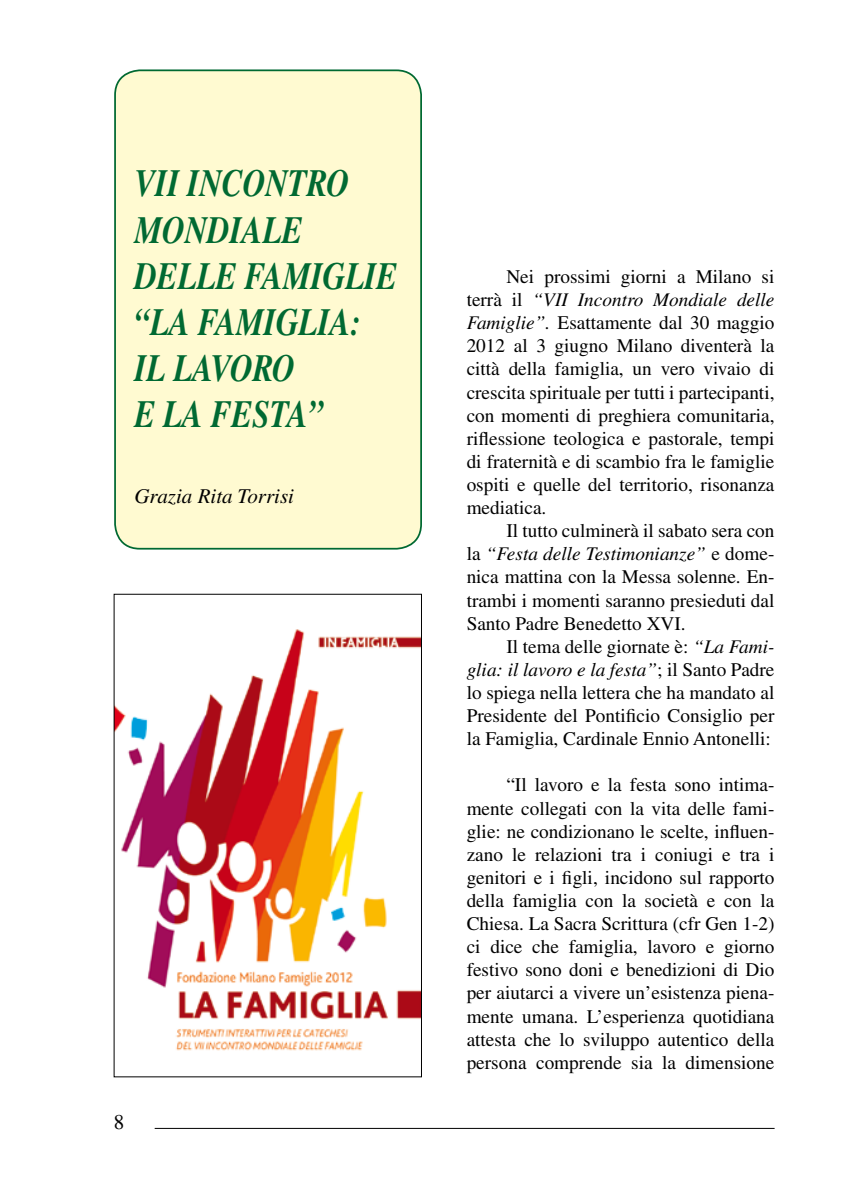
<style>
.page{position:relative;width:844px;height:1191px;background:#fff}
.page>*{position:absolute;margin:0;border:0;box-sizing:border-box;transform-origin:0 0}
.t1{font:italic 700 38.5px/46.2px "Times";color:#006932;scale:.81 1}
.t2{font:italic 21px "Times";color:#000}
.t3{font:21px "Times";color:#000}
.t4{font:19.25px/23.1px "Times";color:#000;text-align:justify}
.s1{font-style:italic}
</style>
<div class="page">
<hr style="left:155px;top:1128px;width:619px;height:1px;background:#000">
<div style="left:115px;top:70px;width:306px;height:479px;background:#fffad1;border-radius:25px"></div>
<div style="left:114px;top:69px;width:308px;height:480px;border:2px solid #006932;border-radius:25px"></div>
<img style="left:116px;top:629px;width:303px;height:422px">
<h1 class="t1" style="left:134px;top:160px;width:326px">VII INCONTRO<br>MONDIALE<br>DELLE FAMIGLIE “LA FAMIGLIA:<br>IL LAVORO<br>E LA FESTA”</h1>
<p class="t2" style="left:134px;top:484px;width:161px">Grazia Rita Torrisi</p>
<p class="t3" style="left:114px;top:1109px;width:12px">8</p>
<p class="t4" style="left:466px;top:265px;width:309px;text-indent:40px">Nei prossimi giorni a Milano si terrà il <span class="s1">“VII Incontro Mondiale delle Famiglie”.</span> Esattamente dal 30 maggio 2012 al 3 giugno Milano diventerà la città della famiglia, un vero vivaio di crescita spirituale per tutti i partecipanti, con momenti di preghiera comunitaria, riflessione teologica e pastorale, tempi di fraternità e di scambio fra le famiglie ospiti e quelle del territorio, risonanza mediatica.</p>
<p class="t4" style="left:466px;top:519px;width:309px;text-indent:40px">Il tutto culminerà il sabato sera con la <span class="s1">“Festa delle Testimonianze”</span> e dome&shy;nica mattina con la Messa solenne. En&shy;trambi i momenti saranno presieduti dal Santo Padre Benedetto XVI.</p>
<p class="t4" style="left:466px;top:634px;width:309px;text-indent:40px">Il tema delle giornate è: <span class="s1">“La Fami&shy;glia: il lavoro e la festa”</span>; il Santo Padre lo spiega nella lettera che ha mandato al Presidente del Pontificio Consiglio per la Famiglia, Cardinale Ennio Antonelli:</p>
<p class="t4" style="left:466px;top:773px;width:309px;text-indent:40px">“Il lavoro e la festa sono intima&shy;mente collegati con la vita delle fami&shy;glie: ne condizionano le scelte, influen&shy;zano le relazioni tra i coniugi e tra i genitori e i figli, incidono sul rapporto della famiglia con la società e con la Chiesa. La Sacra Scrittura (cfr Gen 1-2) ci dice che famiglia, lavoro e giorno festivo sono doni e benedizioni di Dio per aiutarci a vivere un’esistenza piena&shy;mente umana. L’esperienza quotidiana attesta che lo sviluppo autentico della persona comprende sia la dimensione</p>
</div>
